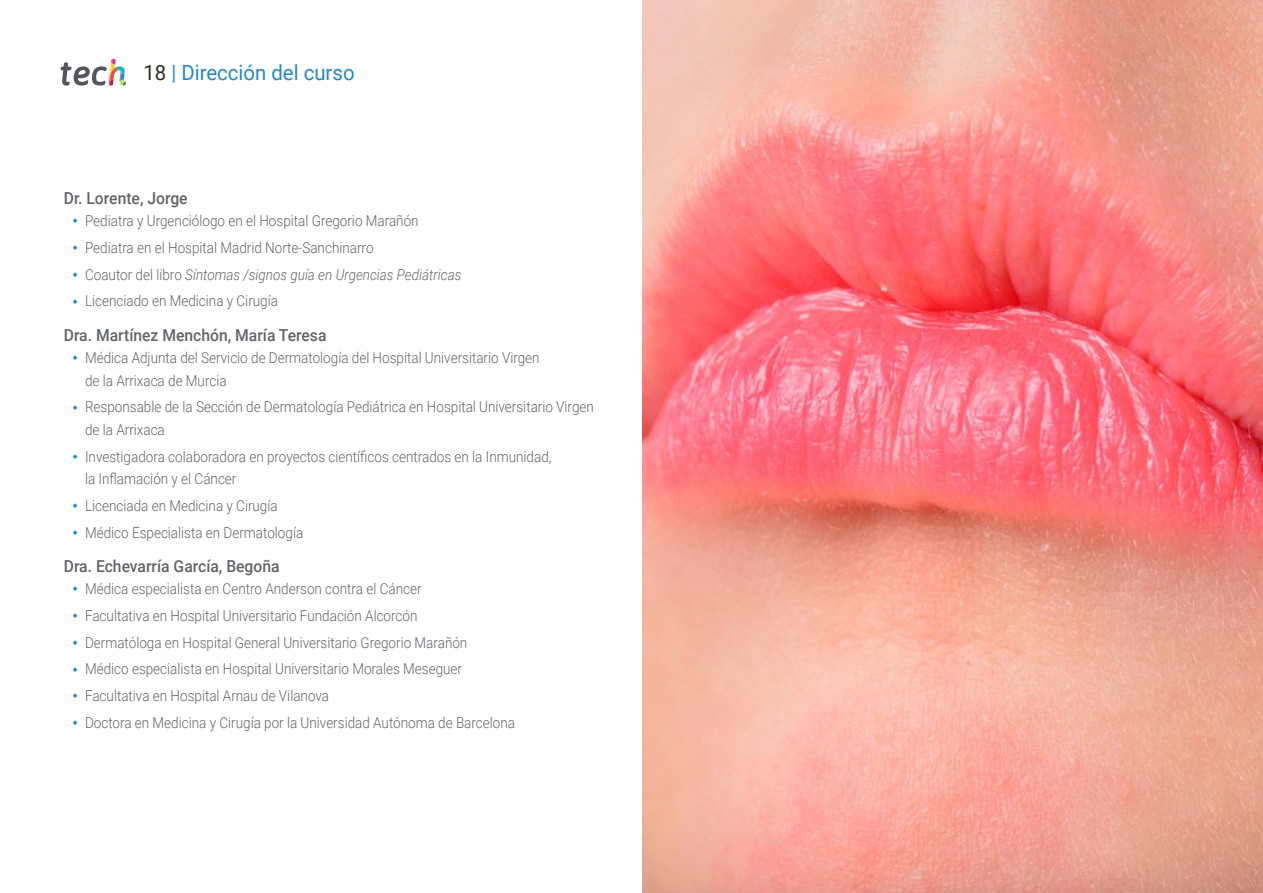
<style>
.page{position:relative;width:1263px;height:893px;background:#fff}
.page>*{position:absolute;margin:0;border:0;box-sizing:border-box;transform-origin:0 0}
.t1{font:21px "Roboto";color:#2488c9}
.t2{font:500 16.5px "Roboto";color:#61646a;scale:.95 1}
.t3{font:300 15px/26.7px "Roboto";color:#61646a;scale:.9 1}
.s1{color:#312e20}
.s2{font-style:italic}
</style>
<div class="page">
<img style="left:642px;top:0;width:621px;height:893px">
<svg style="left:61px;top:59px;width:65px;height:27px"></svg>
<h1 class="t1" style="left:144px;top:57px;width:213px"><span class="s1">18</span> | Dirección del curso</h1>
<p class="t2" style="left:64px;top:186px;width:132px">Dr. Lorente, Jorge</p>
<p class="t3" style="left:85px;top:207px;width:420px">Pediatra y Urgenciólogo en el Hospital Gregorio Marañón Pediatra en el Hospital Madrid Norte-Sanchinarro<br>Coautor del libro <span class="s2">Síntomas /signos guía en Urgencias Pediátricas </span>Licenciado en Medicina y Cirugía</p>
<p class="t2" style="left:64px;top:323px;width:278px">Dra. Martínez Menchón, María Teresa</p>
<p class="t3" style="left:85px;top:346px;width:507px;line-height:22.5px">Médica Adjunta del Servicio de Dermatología del Hospital Universitario Virgen de la Arrixaca de Murcia</p>
<p class="t3" style="left:85px;top:395px;width:567px;line-height:22.5px">Responsable de la Sección de Dermatología Pediátrica en Hospital Universitario Virgen de la Arrixaca</p>
<p class="t3" style="left:85px;top:444px;width:520px;line-height:22.5px">Investigadora colaboradora en proyectos científicos centrados en la Inmunidad, la Inflamación y el Cáncer</p>
<p class="t3" style="left:85px;top:491px;width:244px">Licenciada en Medicina y Cirugía<br>Médico Especialista en Dermatología</p>
<p class="t2" style="left:64px;top:554px;width:229px">Dra. Echevarría García, Begoña</p>
<p class="t3" style="left:85px;top:575px;width:479px">Médica especialista en Centro Anderson contra el Cáncer<br>Facultativa en Hospital Universitario Fundación Alcorcón<br>Dermatóloga en Hospital General Universitario Gregorio Marañón<br>Médico especialista en Hospital Universitario Morales Meseguer Facultativa en Hospital Arnau de Vilanova<br>Doctora en Medicina y Cirugía por la Universidad Autónoma de Barcelona</p>
</div>
